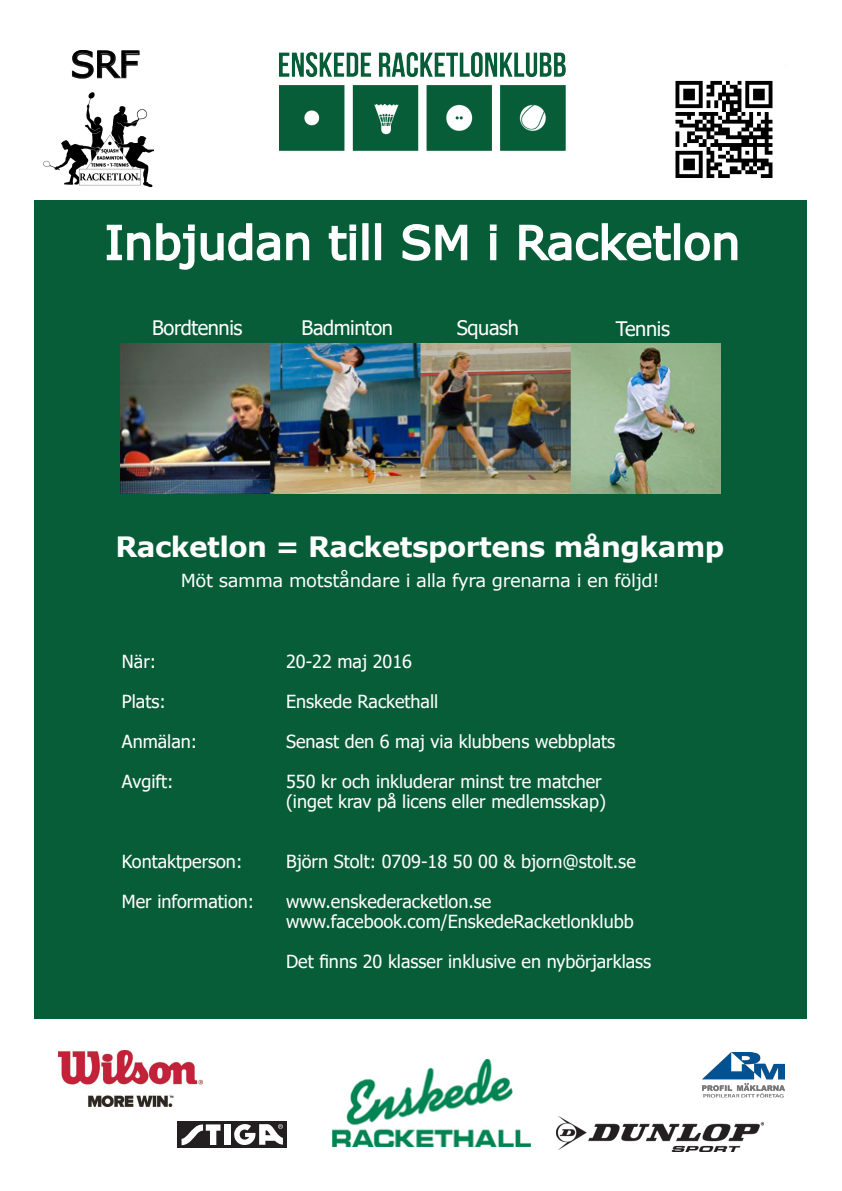
<style>
.page{position:relative;width:842px;height:1191px;background:#fff}
.page>*{position:absolute;margin:0;border:0;box-sizing:border-box;transform-origin:0 0}
.Paragraph_Style_1{font:46px "Verdana";color:#fff}
.Paragraph_Style_1-2{font:36px "Verdana";color:#000}
.Paragraph_Style_2{font:700 28px "Verdana";letter-spacing:-.02em;color:#fff}
.Paragraph_Style_1-3{font:20px "Tahoma";letter-spacing:-.02em;color:#fff}
.Paragraph_Style_2-2{font:18px/20px "Tahoma";color:#fff}
.Paragraph_Style_2-3{font:18px "Verdana";letter-spacing:-.02em;color:#fff}
</style>
<div class="page">
<div style="left:34px;top:200px;width:772px;height:818px;background:#075d38"></div>
<svg style="left:106px;top:223px;width:204px;height:47px"></svg>
<svg style="left:328px;top:224px;width:29px;height:37px"></svg>
<div style="left:362px;top:223px;width:6px;height:37px;border:2px solid #fff"></div>
<div style="left:375px;top:223px;width:6px;height:37px;border:2px solid #fff"></div>
<svg style="left:402px;top:224px;width:66px;height:37px"></svg>
<svg style="left:489px;top:224px;width:8px;height:37px"></svg>
<svg style="left:519px;top:223px;width:152px;height:38px"></svg>
<div style="left:674px;top:223px;width:6px;height:37px;border:2px solid #fff"></div>
<svg style="left:684px;top:232px;width:54px;height:29px"></svg>
<img style="left:280px;top:52px;width:285px;height:99px">
<svg style="left:177px;top:1121px;width:110px;height:27px"></svg>
<img style="left:332px;top:1059px;width:199px;height:88px">
<img style="left:120px;top:343px;width:600px;height:150px">
<img style="left:702px;top:1052px;width:82px;height:46px">
<img style="left:58px;top:1050px;width:144px;height:56px">
<img style="left:43px;top:92px;width:111px;height:96px">
<svg style="left:72px;top:50px;width:68px;height:29px"></svg>
<img style="left:556px;top:1117px;width:207px;height:34px">
<img style="left:675px;top:80px;width:98px;height:98px">
<p class="Paragraph_Style_1-2" style="left:70px;top:40px;width:70px">SRF</p>
<p class="Paragraph_Style_1" style="left:105px;top:211px;width:637px">Inbjudan till SM i Racketlon</p>
<p class="Paragraph_Style_1-3" style="left:152px;top:315px;width:92px">Bordtennis</p>
<p class="Paragraph_Style_1-3" style="left:302px;top:315px;width:93px">Badminton</p>
<p class="Paragraph_Style_1-3" style="left:457px;top:314px;width:64px">Squash</p>
<p class="Paragraph_Style_1-3" style="left:616px;top:315px;width:55px">Tennis</p>
<p class="Paragraph_Style_2" style="left:116px;top:527px;width:610px">Racketlon = Racketsportens mångkamp</p>
<p class="Paragraph_Style_2-3" style="left:181px;top:568px;width:480px">Möt samma motståndare i alla fyra grenarna i en följd!</p>
<p class="Paragraph_Style_2-2" style="left:122px;top:652px;width:36px">När:</p>
<p class="Paragraph_Style_2-2" style="left:286px;top:652px;width:128px">20-22 maj 2016</p>
<p class="Paragraph_Style_2-2" style="left:122px;top:692px;width:45px">Plats:</p>
<p class="Paragraph_Style_2-2" style="left:286px;top:692px;width:154px">Enskede Rackethall</p>
<p class="Paragraph_Style_2-2" style="left:122px;top:732px;width:77px">Anmälan:</p>
<p class="Paragraph_Style_2-2" style="left:286px;top:732px;width:331px">Senast den 6 maj via klubbens webbplats</p>
<p class="Paragraph_Style_2-2" style="left:122px;top:772px;width:53px">Avgift:</p>
<p class="Paragraph_Style_2-2" style="left:286px;top:772px;width:321px">550 kr och inkluderar minst tre matcher (inget krav på licens eller medlemsskap)</p>
<p class="Paragraph_Style_2-2" style="left:122px;top:852px;width:122px">Kontaktperson:</p>
<p class="Paragraph_Style_2-2" style="left:286px;top:852px;width:351px">Björn Stolt: 0709-18 50 00 &amp; bjorn@stolt.se</p>
<p class="Paragraph_Style_2-2" style="left:122px;top:892px;width:134px">Mer information:</p>
<p class="Paragraph_Style_2-2" style="left:286px;top:892px;width:207px">www.enskederacketlon.se</p>
<p class="Paragraph_Style_2-2" style="left:286px;top:912px;width:349px">www.facebook.com/EnskedeRacketlonklubb</p>
<p class="Paragraph_Style_2-2" style="left:286px;top:952px;width:367px">Det finns 20 klasser inklusive en nybörjarklass</p>
</div>
